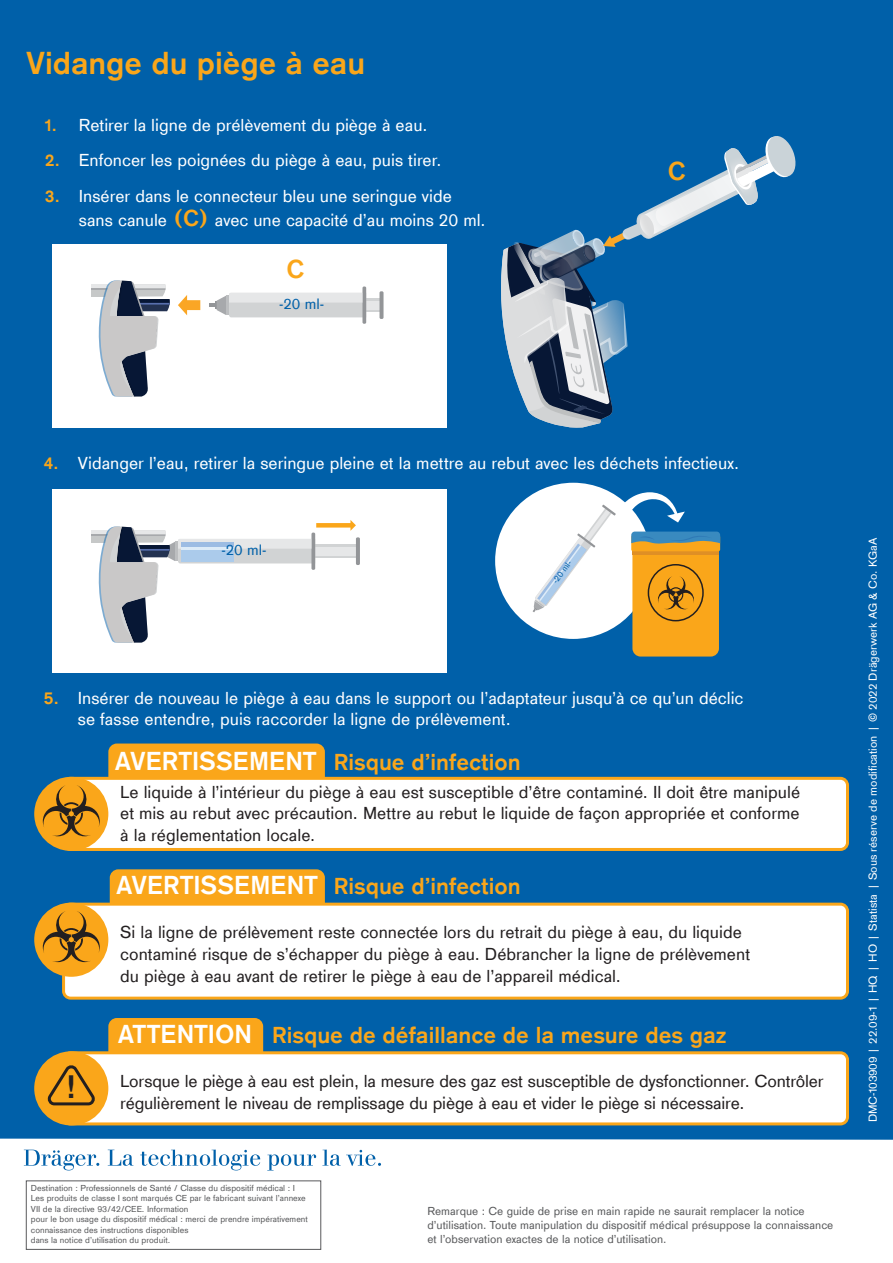
<style>
.page{position:relative;width:893px;height:1263px;background:#fff}
.page>*{position:absolute;margin:0;border:0;box-sizing:border-box;transform-origin:0 0}
.t1{font:700 33.75px "Draeger Sans Global";color:#231f20}
.t2{font:700 33px "Draeger Sans Global";color:#faa61a}
.t3{font:700 27px "Draeger Sans Global";color:#faa61a}
.t4{font:700 24px "Draeger Sans Global";color:#faa61a}
.t5{font:18px/21.6px "Draeger Sans Global";color:#231f20}
.t6{font:18px/24px "Draeger Sans Global";color:#fff}
.t7{font:15.6px "Draeger Sans Global";color:#0060a9}
.t8{font:12px/14.4px "Draeger Sans Global";color:#58595b}
.t9{font:12px "Draeger Sans Global";color:#fff}
.t10{font:9px/10.5px "Draeger Sans Global";color:#58595b}
.t11{font:9px "Draeger Sans Global";color:#0060a9}
.s1{font-weight:700;color:#faa61a}
.s2{font-weight:700;font-size:24px;color:#faa61a}
.s3{font-size:27px;color:#fff}
</style>
<div class="page">
<div style="left:0;top:0;width:893px;height:1140px;background:#0060a9"></div>
<svg style="left:24px;top:1150px;width:75px;height:20px"></svg>
<svg style="left:108px;top:1150px;width:25px;height:16px"></svg>
<svg style="left:140px;top:1149px;width:120px;height:21px"></svg>
<svg style="left:267px;top:1154px;width:49px;height:16px"></svg>
<svg style="left:322px;top:1149px;width:59px;height:17px"></svg>
<div style="left:52px;top:244px;width:394px;height:183px;background:#fff"></div>
<div style="left:52px;top:489px;width:394px;height:183px;background:#fff"></div>
<svg style="left:178px;top:295px;width:22px;height:20px"></svg>
<div style="left:91px;top:284px;width:20px;height:13px;background:#c6c8c8"></div>
<div style="left:91px;top:284px;width:21px;height:6px;background:#e6e7e8"></div>
<hr style="left:91px;top:288px;width:21px;height:2px;background:#a7a9ac">
<svg style="left:98px;top:280px;width:72px;height:116px"></svg>
<svg style="left:366px;top:298px;width:13px;height:14px"></svg>
<div style="left:353px;top:301px;width:27px;height:8px;background:#e6e7e8"></div>
<svg style="left:362px;top:286px;width:4px;height:38px"></svg>
<div style="left:379px;top:291px;width:5px;height:28px;background:#939598;border-radius:2px"></div>
<svg style="left:209px;top:293px;width:157px;height:24px;background:#d7d8d9"></svg>
<svg style="left:499px;top:134px;width:298px;height:294px;background:#2c75ad"></svg>
<svg style="left:315px;top:544px;width:41px;height:14px"></svg>
<div style="left:305px;top:547px;width:52px;height:8px;background:#e6e7e8"></div>
<hr style="left:356px;top:537px;width:4px;height:28px;background:#939598;border-radius:2px">
<div style="left:91px;top:530px;width:20px;height:13px;background:#c6c8c8"></div>
<div style="left:91px;top:530px;width:21px;height:6px;background:#e6e7e8"></div>
<hr style="left:91px;top:534px;width:21px;height:2px;background:#a7a9ac">
<svg style="left:98px;top:526px;width:217px;height:116px"></svg>
<div style="left:181px;top:543px;width:52px;height:18px;background:#9cbce3"></div>
<div style="left:181px;top:550px;width:52px;height:11px;background:#abcbeb"></div>
<hr style="left:181px;top:547px;width:52px;height:3px;background:#dcebf8">
<div style="left:316px;top:523px;width:35px;height:5px;background:#faa61a"></div>
<svg style="left:350px;top:520px;width:6px;height:11px"></svg>
<div style="left:495px;top:483px;width:156px;height:156px;background:#fff;border-radius:50%"></div>
<svg style="left:533px;top:492px;width:187px;height:164px"></svg>
<div style="left:110px;top:869px;width:215px;height:73px;background:#faa61a;border-radius:9px"></div>
<svg style="left:62px;top:903px;width:787px;height:97px"></svg>
<svg style="left:20px;top:897px;width:102px;height:88px"></svg>
<div style="left:108px;top:743px;width:217px;height:73px;background:#faa61a;border-radius:9px"></div>
<svg style="left:122px;top:777px;width:727px;height:74px"></svg>
<svg style="left:20px;top:771px;width:102px;height:88px;background:#97916c"></svg>
<div style="left:26px;top:1180px;width:295px;height:70px;border:1px solid #58595b"></div>
<div style="left:108px;top:1018px;width:155px;height:73px;background:#faa61a;border-radius:9px"></div>
<svg style="left:62px;top:1051px;width:787px;height:74px"></svg>
<div style="left:34px;top:1051px;width:74px;height:74px;background:#faa61a;border-radius:50%"></div>
<svg style="left:47px;top:1062px;width:52px;height:44px"></svg>
<h2 class="t2" style="left:26px;top:43px;width:340px">Vidange du piège à eau</h2>
<p class="t6" style="left:45px;top:113px;width:384px"><span class="s1">1.</span> Retirer la ligne de prélèvement du piège à eau.</p>
<p class="t6" style="left:45px;top:148px;width:398px"><span class="s1">2.</span> Enfoncer les poignées du piège à eau, puis tirer.</p>
<p class="t6" style="left:79px;top:183px;width:408px;text-indent:-34px"><span class="s1">3.</span> Insérer dans le connecteur bleu une seringue vide sans canule <span class="s2">(C)</span> avec une capacité d’au moins 20 ml.</p>
<h3 class="t3" style="left:286px;top:253px;width:19px">C</h3>
<p class="t7" style="left:279px;top:295px;width:47px">-20 ml-</p>
<h3 class="t3" style="left:668px;top:155px;width:19px">C</h3>
<p class="t6" style="left:44px;top:450px;width:697px"><span class="s1">4.</span> Vidanger l’eau, retirer la seringue pleine et la mettre au rebut avec les déchets infectieux.</p>
<p class="t7" style="left:222px;top:541px;width:47px">-20 ml-</p>
<p class="t11" style="left:550px;top:579px;width:34px;rotate:-53deg">-20 ml-</p>
<p class="t6" style="left:78px;top:686px;width:667px;line-height:21.6px;text-indent:-34px"><span class="s1">5.</span> Insérer de nouveau le piège à eau dans le support ou l’adaptateur jusqu’à ce qu’un déclic se fasse entendre, puis raccorder la ligne de prélèvement.</p>
<h3 class="t4" style="left:115px;top:748px;width:407px"><span class="s3">AVERTISSEMENT</span> Risque d’infection</h3>
<p class="t5" style="left:120px;top:780px;width:681px;text-align:justify">Le liquide à l’intérieur du piège à eau est susceptible d’être contaminé. Il doit être manipulé et mis au rebut avec précaution. Mettre au rebut le liquide de façon appropriée et conforme à la réglementation locale.</p>
<h3 class="t4" style="left:117px;top:872px;width:406px"><span class="s3">AVERTISSEMENT</span> Risque d’infection</h3>
<p class="t5" style="left:120px;top:921px;width:631px">Si la ligne de prélèvement reste connectée lors du retrait du piège à eau, du liquide contaminé risque de s’échapper du piège à eau. Débrancher la ligne de prélèvement du piège à eau avant de retirer le piège à eau de l’appareil médical.</p>
<h3 class="t4" style="left:118px;top:1021px;width:609px"><span class="s3">ATTENTION</span> Risque de défaillance de la mesure des gaz</h3>
<h1 class="t1" style="left:66px;top:1067px;width:11px">!</h1>
<p class="t5" style="left:120px;top:1070px;width:705px">Lorsque le piège à eau est plein, la mesure des gaz est susceptible de dysfonctionner. Contrôler régulièrement le niveau de remplissage du piège à eau et vider le piège si nécessaire.</p>
<p class="t10" style="left:31px;top:1182px;width:279px">Destination : Professionnels de Santé / Classe du dispositif médical : I Les produits de classe I sont marqués CE par le fabricant suivant l’annexe VII de la directive 93/42/CEE. Information<br>pour le bon usage du dispositif médical : merci de prendre impérativement connaissance des instructions disponibles<br>dans la notice d’utilisation du produit.</p>
<p class="t8" style="left:427px;top:1203px;width:407px">Remarque : Ce guide de prise en main rapide ne saurait remplacer la notice d’utilisation. Toute manipulation du dispositif médical présuppose la connaissance et l’observation exactes de la notice d’utilisation.</p>
<p class="t9" style="left:866px;top:1122px;width:585px;rotate:-90deg">DMC-103909 | 22.09-1 | HQ | HO | Statista | Sous réserve de modification | © 2022 Drägerwerk AG &amp; Co. KGaA</p>
</div>
